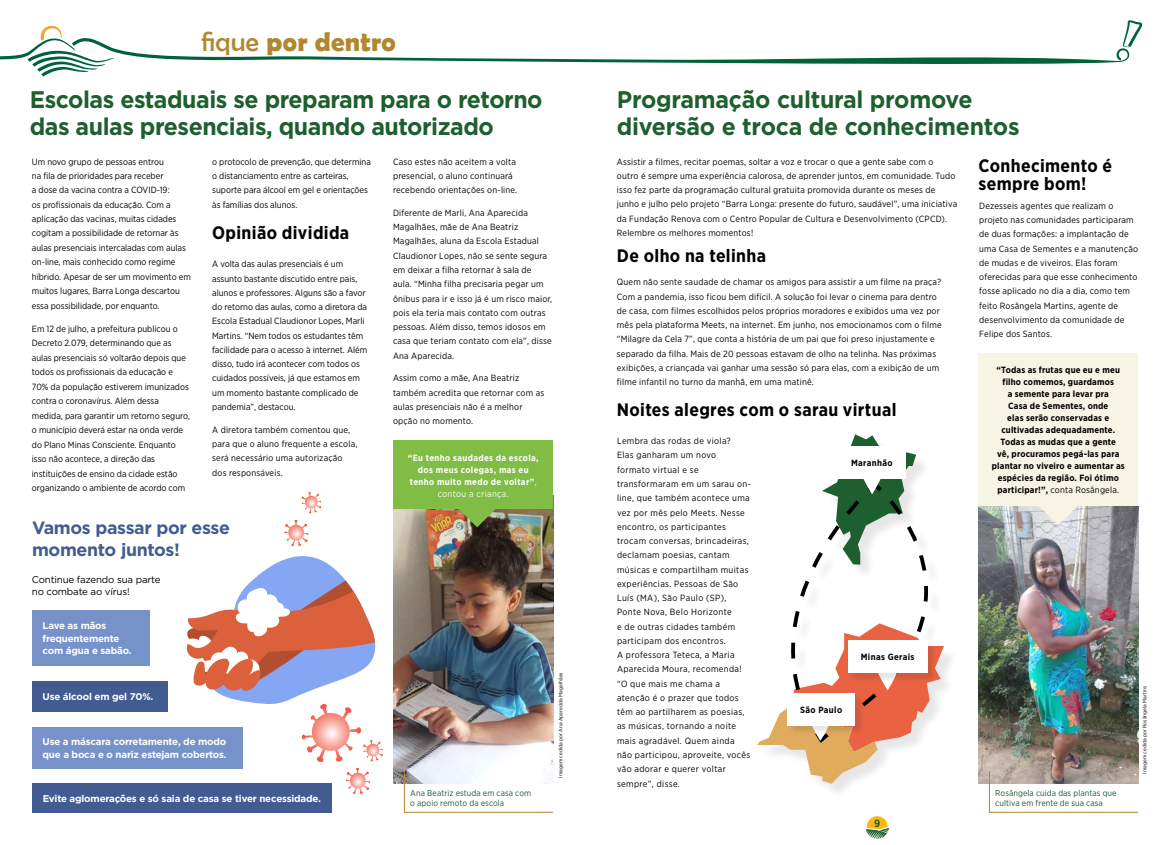
<style>
.page{position:relative;width:1170px;height:845px;background:#fff}
.page>*{position:absolute;margin:0;border:0;box-sizing:border-box;transform-origin:0 0}
.t1{font:700 27px "Berlin Sans FB Demi";letter-spacing:.01em;color:#b18730}
.t2{font:700 24px/27px "Gotham";letter-spacing:-.02em;color:#1e5f2f;scale:.96 1}
.t3{font:700 18px/18px "Gotham Narrow";letter-spacing:.02em;color:#000}
.t4{font:700 17.77px/21.8px "Gotham";letter-spacing:-.02em;color:#425c91}
.t5{font:700 10.5px "Gotham Narrow";color:#1e5f2f}
.t6{font:700 9.75px/12.8px "Gotham";letter-spacing:-.02em;color:#fff}
.t7{font:9.75px/12.8px "Gotham";letter-spacing:-.02em;color:#000}
.t8{font:9px/14.2px "Gotham Narrow";letter-spacing:.02em;color:#000}
.t9{font:9px/14.2px "Gotham Narrow";color:#000}
.t10{font:9px/14.2px "Gotham Narrow";letter-spacing:.04em;color:#000}
.t11{font:700 9px/12px "Gotham Narrow";letter-spacing:.02em;color:#000;text-align:center}
.t12{font:700 9px/12px "Gotham Narrow";letter-spacing:.04em;color:#fff;text-align:center}
.t13{font:700 9px "Gotham Narrow";letter-spacing:.04em;color:#000}
.t14{font:8.55px/10.2px "Gotham Narrow";letter-spacing:.01em;color:#1d5a2e}
.t15{font:5.25px "Gotham Narrow";letter-spacing:.01em;color:#000}
.s1{font-family:"Berlin Sans FB";font-weight:400}
.s2{font-weight:400}
</style>
<div class="page">
<img style="left:978px;top:506px;width:159px;height:277px">
<svg style="left:1037px;top:506px;width:41px;height:19px"></svg>
<svg style="left:757px;top:434px;width:194px;height:349px"></svg>
<img style="left:393px;top:509px;width:160px;height:274px">
<div style="left:32px;top:610px;width:117px;height:55px;background:#7791c9"></div>
<div style="left:32px;top:681px;width:135px;height:30px;background:#425c91"></div>
<div style="left:32px;top:726px;width:211px;height:42px;background:#7791c9"></div>
<div style="left:32px;top:783px;width:299px;height:29px;background:#425c91"></div>
<svg style="left:451px;top:509px;width:52px;height:18px"></svg>
<div style="left:393px;top:440px;width:160px;height:69px;background:#81bc44"></div>
<div style="left:849px;top:641px;width:87px;height:41px;background:#000;opacity:.1"></div>
<div style="left:848px;top:640px;width:79px;height:32px;background:#fff"></div>
<div style="left:788px;top:693px;width:76px;height:41px;background:#000;opacity:.1"></div>
<div style="left:787px;top:692px;width:67px;height:33px;background:#fff"></div>
<div style="left:978px;top:353px;width:159px;height:153px;background:#f8f4e5"></div>
<svg style="left:403px;top:770px;width:151px;height:42px"></svg>
<svg style="left:988px;top:770px;width:150px;height:42px"></svg>
<div style="left:838px;top:445px;width:67px;height:33px;background:#fff"></div>
<svg style="left:167px;top:513px;width:209px;height:191px"></svg>
<svg style="left:183px;top:563px;width:192px;height:127px"></svg>
<svg style="left:346px;top:767px;width:24px;height:26px"></svg>
<svg style="left:302px;top:703px;width:81px;height:58px"></svg>
<svg style="left:0;top:20px;width:1141px;height:57px"></svg>
<svg style="left:284px;top:519px;width:24px;height:26px"></svg>
<svg style="left:301px;top:492px;width:20px;height:21px"></svg>
<svg style="left:865px;top:816px;width:24px;height:22px"></svg>
<h1 class="t1" style="left:201px;top:26px;width:196px"><span class="s1">fique</span> por dentro</h1>
<h2 class="t2" style="left:30px;top:86px;width:535px">Escolas estaduais se preparam para o retorno das aulas presenciais, quando autorizado</h2>
<h2 class="t2" style="left:617px;top:86px;width:421px">Programação cultural promove diversão e troca de conhecimentos</h2>
<p class="t9" style="left:212px;top:154px;width:160px">o protocolo de prevenção, que determina o distanciamento entre as carteiras, suporte para álcool em gel e orientações às famílias dos alunos.</p>
<p class="t8" style="left:617px;top:154px;width:342px">Assistir a filmes, recitar poemas, soltar a voz e trocar o que a gente sabe com o outro é sempre uma experiência calorosa, de aprender juntos, em comunidade. Tudo isso fez parte da programação cultural gratuita promovida durante os meses de junho e julho pelo projeto “Barra Longa: presente do futuro, saudável”, uma iniciativa da Fundação Renova com o Centro Popular de Cultura e Desenvolvimento (CPCD).<br>Relembre os melhores momentos!</p>
<p class="t8" style="left:393px;top:154px;width:126px">Caso estes não aceitem a volta presencial, o aluno continuará recebendo orientações on-line.</p>
<p class="t8" style="left:393px;top:205px;width:161px">Diferente de Marli, Ana Aparecida Magalhães, mãe de Ana Beatriz Magalhães, aluna da Escola Estadual Claudionor Lopes, não se sente segura em deixar a filha retornar à sala de aula. “Minha filha precisaria pegar um ônibus para ir e isso já é um risco maior, pois ela teria mais contato com outras pessoas. Além disso, temos idosos em casa que teriam contato com ela”, disse Ana Aparecida.</p>
<p class="t8" style="left:393px;top:370px;width:153px">Assim como a mãe, Ana Beatriz também acredita que retornar com as aulas presenciais não é a melhor opção no momento.</p>
<p class="t9" style="left:32px;top:154px;width:160px">Um novo grupo de pessoas entrou<br>na fila de prioridades para receber<br>a dose da vacina contra a COVID-19:<br>os profissionais da educação. Com a aplicação das vacinas, muitas cidades cogitam a possibilidade de retornar às aulas presenciais intercaladas com aulas on-line, mais conhecido como regime híbrido. Apesar de ser um movimento em muitos lugares, Barra Longa descartou essa possibilidade, por enquanto.</p>
<p class="t9" style="left:32px;top:321px;width:160px;line-height:14.5px">Em 12 de julho, a prefeitura publicou o Decreto 2.079, determinando que as aulas presenciais só voltarão depois que todos os profissionais da educação e 70% da população estiverem imunizados contra o coronavírus. Além dessa medida, para garantir um retorno seguro, o município deverá estar na onda verde do Plano Minas Consciente. Enquanto isso não acontece, a direção das instituições de ensino da cidade estão organizando o ambiente de acordo com</p>
<h3 class="t3" style="left:978px;top:156px;width:135px">Conhecimento é sempre bom!</h3>
<p class="t8" style="left:979px;top:198px;width:160px">Dezesseis agentes que realizam o projeto nas comunidades participaram de duas formações: a implantação de uma Casa de Sementes e a manutenção de mudas e de viveiros. Elas foram oferecidas para que esse conhecimento fosse aplicado no dia a dia, como tem feito Rosângela Martins, agente de desenvolvimento da comunidade de Felipe dos Santos.</p>
<h3 class="t3" style="left:212px;top:223px;width:139px">Opinião dividida</h3>
<h3 class="t3" style="left:617px;top:247px;width:151px">De olho na telinha</h3>
<p class="t9" style="left:212px;top:257px;width:157px">A volta das aulas presenciais é um assunto bastante discutido entre pais, alunos e professores. Alguns são a favor do retorno das aulas, como a diretora da Escola Estadual Claudionor Lopes, Marli Martins. “Nem todos os estudantes têm facilidade para o acesso à internet. Além disso, tudo irá acontecer com todos os cuidados possíveis, já que estamos em um momento bastante complicado de pandemia”, destacou.</p>
<p class="t8" style="left:212px;top:422px;width:147px">A diretora também comentou que, para que o aluno frequente a escola, será necessário uma autorização dos responsáveis.</p>
<p class="t8" style="left:617px;top:275px;width:326px">Quem não sente saudade de chamar os amigos para assistir a um filme na praça?<br>Com a pandemia, isso ficou bem difícil. A solução foi levar o cinema para dentro de casa, com filmes escolhidos pelos próprios moradores e exibidos uma vez por mês pela plataforma Meets, na internet. Em junho, nos emocionamos com o filme “Milagre da Cela 7”, que conta a história de um pai que foi preso injustamente e separado da filha. Mais de 20 pessoas estavam de olho na telinha. Nas próximas exibições, a criançada vai ganhar uma sessão só para elas, com a exibição de um filme infantil no turno da manhã, em uma matinê.</p>
<p class="t11" style="left:991px;top:364px;width:134px">“Todas as frutas que eu e meu filho comemos, guardamos<br>a semente para levar pra<br>Casa de Sementes, onde<br>elas serão conservadas e cultivadas adequadamente.<br>Todas as mudas que a gente<br>vê, procuramos pegá-las para plantar no viveiro e aumentar as espécies da região. Foi ótimo participar!”, <span class="s2">conta Rosângela.</span></p>
<h3 class="t3" style="left:616px;top:400px;width:281px">Noites alegres com o sarau virtual</h3>
<p class="t10" style="left:617px;top:433px;width:135px">Lembra das rodas de viola?<br>Elas ganharam um novo formato virtual e se transformaram em um sarau on&shy;line, que também acontece uma vez por mês pelo Meets. Nesse encontro, os participantes trocam conversas, brincadeiras, declamam poesias, cantam músicas e compartilham muitas experiências. Pessoas de São<br>Luís (MA), São Paulo (SP),<br>Ponte Nova, Belo Horizonte<br>e de outras cidades também participam dos encontros.<br>A professora Teteca, a Maria<br>Aparecida Moura, recomenda! “O que mais me chama a atenção é o prazer que todos têm ao partilharem as poesias, as músicas, tornando a noite mais agradável. Quem ainda não participou, aproveite, vocês vão adorar e querer voltar sempre”, disse.</p>
<p class="t12" style="left:408px;top:451px;width:132px">“Eu tenho saudades da escola, dos meus colegas, mas eu tenho muito medo de voltar”<span class="s2">, contou a criança.</span></p>
<p class="t13" style="left:851px;top:456px;width:43px">Maranhão</p>
<h3 class="t4" style="left:32px;top:516px;width:199px">Vamos passar por esse momento juntos!</h3>
<p class="t7" style="left:32px;top:572px;width:130px">Continue fazendo sua parte no combate ao vírus!</p>
<p class="t6" style="left:43px;top:618px;width:91px">Lave as mãos frequentemente com água e sabão.</p>
<p class="t6" style="left:43px;top:689px;width:112px">Use álcool em gel 70%.</p>
<p class="t6" style="left:43px;top:734px;width:186px">Use a máscara corretamente, de modo que a boca e o nariz estejam cobertos.</p>
<p class="t6" style="left:43px;top:791px;width:280px">Evite aglomerações e só saia de casa se tiver necessidade.</p>
<p class="t13" style="left:860px;top:651px;width:55px">Minas Gerais</p>
<p class="t15" style="left:557px;top:777px;width:107px;rotate:-90deg">Imagem cedida por Ana Aparecida Magalhães</p>
<p class="t15" style="left:1141px;top:773px;width:89px;rotate:-90deg">Imagem cedida por Rosângela Martins</p>
<p class="t13" style="left:800px;top:703px;width:44px">São Paulo</p>
<p class="t14" style="left:410px;top:787px;width:122px">Ana Beatriz estuda em casa com o apoio remoto da escola</p>
<p class="t14" style="left:995px;top:787px;width:123px">Rosângela cuida das plantas que cultiva em frente de sua casa</p>
<p class="t5" style="left:874px;top:816px;width:8px">9</p>
</div>
